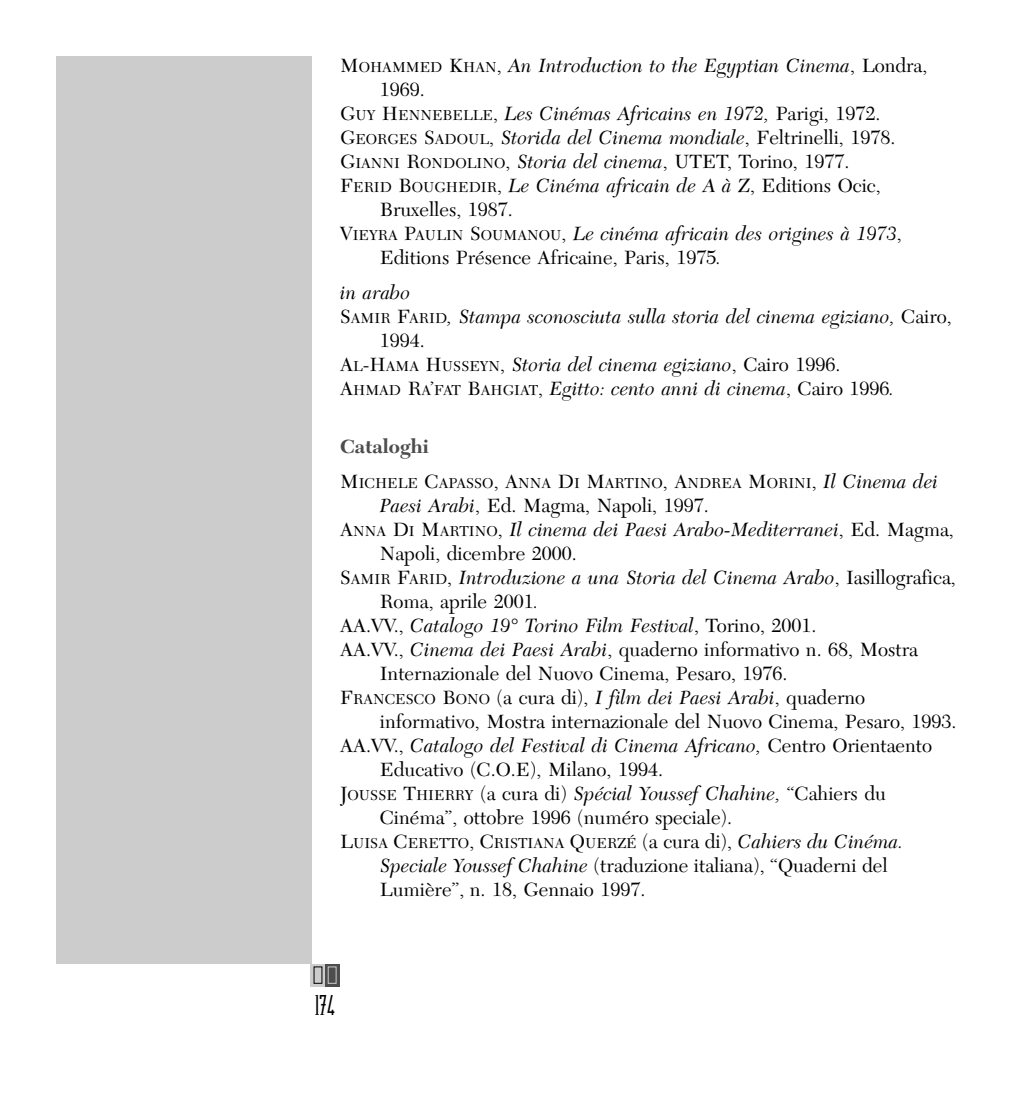
<style>
.page{position:relative;width:1020px;height:1104px;background:#fff}
.page>*{position:absolute;margin:0;border:0;box-sizing:border-box;transform-origin:0 0}
.t1{font:30px "Heliotype Plain";color:#000}
.t2{font:italic 20px "New Caledonia";color:#000}
.t3{font:20px/24px "New Caledonia";color:#000}
.t4{font:700 20px "New Caledonia";color:#4d4d4d}
.t5{font:15px "New Caledonia";color:#000}
.s1{font-style:normal}
.s2{font-style:normal;font-size:15px}
.s3{font-size:15px}
.s4{font-style:italic}
.s5{font-size:20px}
.s6{font-style:italic;font-size:20px}
</style>
<div class="page">
<div style="left:57px;top:57px;width:255px;height:907px;background:#ccc"></div>
<svg style="left:311px;top:964px;width:14px;height:22px"></svg>
<div style="left:314px;top:967px;width:8px;height:16px;background:#ccc"></div>
<svg style="left:325px;top:964px;width:14px;height:22px"></svg>
<div style="left:328px;top:967px;width:8px;height:17px;border:1px solid #ccc"></div>
<p class="t2" style="left:340px;top:57px;width:589px"><span class="s1">M</span><span class="s2">OHAMMED</span> <span class="s1">K</span><span class="s2">HAN</span><span class="s1">,</span> An Introduction to the Egyptian Cinema<span class="s1">, Londra,</span></p>
<p class="t3" style="left:380px;top:79px;width:46px">1969.</p>
<p class="t2" style="left:340px;top:105px;width:542px"><span class="s1">G</span><span class="s2">UY</span> <span class="s1">H</span><span class="s2">ENNEBELLE</span><span class="s1">,</span> Les Cinémas Africains en 1972, <span class="s1">Parigi, 1972.</span></p>
<p class="t2" style="left:340px;top:129px;width:557px"><span class="s1">G</span><span class="s2">EORGES</span> <span class="s1">S</span><span class="s2">ADOUL</span><span class="s1">,</span> Storida del Cinema mondiale<span class="s1">, Feltrinelli, 1978.</span></p>
<p class="t3" style="left:340px;top:151px;width:511px">G<span class="s3">IANNI</span> R<span class="s3">ONDOLINO</span>, <span class="s4">Storia del cinema</span>, UTET, Torino, 1977.</p>
<p class="t2" style="left:340px;top:177px;width:542px"><span class="s1">F</span><span class="s2">ERID</span> <span class="s1">B</span><span class="s2">OUGHEDIR</span><span class="s1">,</span> Le Cinéma africain de A à Z<span class="s1">, Editions Ocic,</span></p>
<p class="t3" style="left:380px;top:199px;width:135px">Bruxelles, 1987.</p>
<p class="t2" style="left:340px;top:225px;width:563px"><span class="s1">V</span><span class="s2">IEYRA</span> <span class="s1">P</span><span class="s2">AULIN</span> <span class="s1">S</span><span class="s2">OUMANOU</span><span class="s1">,</span> Le cinéma africain des origines à 1973<span class="s1">,</span></p>
<p class="t3" style="left:380px;top:247px;width:343px">Editions Présence Africaine, Paris, 1975<span class="s4">.</span></p>
<p class="t2" style="left:340px;top:284px;width:72px">in arabo</p>
<p class="t2" style="left:340px;top:308px;width:613px"><span class="s1">S</span><span class="s2">AMIR</span> <span class="s1">F</span><span class="s2">ARID</span>, Stampa sconosciuta sulla storia del cinema egiziano, <span class="s1">Cairo,</span></p>
<p class="t3" style="left:380px;top:330px;width:46px">1994.</p>
<p class="t2" style="left:340px;top:356px;width:502px"><span class="s1">A</span><span class="s2">L</span><span class="s1">-H</span><span class="s2">AMA</span> <span class="s1">H</span><span class="s2">USSEYN</span><span class="s1">,</span> Storia del cinema egiziano<span class="s1">, Cairo 1996.</span></p>
<p class="t2" style="left:340px;top:380px;width:556px"><span class="s1">A</span><span class="s2">HMAD</span> <span class="s1">R</span><span class="s2">A</span><span class="s1">’</span><span class="s2">FAT</span> <span class="s1">B</span><span class="s2">AHGIAT</span><span class="s1">,</span> Egitto: cento anni di cinema<span class="s1">, Cairo 1996</span>.</p>
<p class="t4" style="left:340px;top:438px;width:90px">Cataloghi</p>
<p class="t5" style="left:340px;top:477px;width:599px"><span class="s5">M</span>ICHELE <span class="s5">C</span>APASSO<span class="s5">, A</span>NNA <span class="s5">D</span>I <span class="s5">M</span>ARTINO<span class="s5">, A</span>NDREA <span class="s5">M</span>ORINI<span class="s5">,</span> <span class="s6">Il Cinema dei</span></p>
<p class="t3" style="left:380px;top:496px;width:330px"><span class="s4">Paesi Arabi</span>, Ed. Magma, Napoli, 1997.</p>
<p class="t2" style="left:340px;top:521px;width:615px"><span class="s1">A</span><span class="s2">NNA</span> <span class="s1">D</span><span class="s2">I</span> <span class="s1">M</span><span class="s2">ARTINO</span><span class="s1">,</span> Il cinema dei Paesi Arabo-Mediterranei<span class="s1">, Ed. Magma,</span></p>
<p class="t3" style="left:380px;top:544px;width:198px">Napoli, dicembre 2000.</p>
<p class="t2" style="left:340px;top:569px;width:617px"><span class="s1">S</span><span class="s2">AMIR</span> <span class="s1">F</span><span class="s2">ARID</span><span class="s1">,</span> Introduzione a una Storia del Cinema Arabo<span class="s1">, Iasillografica,</span></p>
<p class="t3" style="left:380px;top:592px;width:160px">Roma, aprile 2001<span class="s4">.</span></p>
<p class="t2" style="left:340px;top:617px;width:478px"><span class="s1">AA.VV.,</span> Catalogo 19° Torino Film Festival<span class="s1">, Torino, 2001.</span></p>
<p class="t3" style="left:340px;top:640px;width:580px">AA.VV., <span class="s4">Cinema dei Paesi Arabi</span>, quaderno informativo n. 68, Mostra</p>
<p class="t3" style="left:380px;top:664px;width:409px">Internazionale del Nuovo Cinema, Pesaro, 1976.</p>
<p class="t3" style="left:340px;top:688px;width:526px">F<span class="s3">RANCESCO</span> B<span class="s3">ONO</span> (a cura di), <span class="s4">I film dei Paesi Arabi</span>, quaderno</p>
<p class="t3" style="left:380px;top:712px;width:578px">informativo, Mostra internazionale del Nuovo Cinema, Pesaro, 1993.</p>
<p class="t2" style="left:340px;top:737px;width:594px"><span class="s1">AA.VV.,</span> Catalogo del Festival di Cinema Africano, <span class="s1">Centro Orientaento</span></p>
<p class="t3" style="left:380px;top:760px;width:285px">Educativo (C.O.E), Milano, 1994.</p>
<p class="t2" style="left:340px;top:785px;width:547px"><span class="s1">J</span><span class="s2">OUSSE</span> <span class="s1">T</span><span class="s2">HIERRY</span> <span class="s1">(a cura di)</span> Spécial Youssef Chahine, <span class="s1">“Cahiers du</span></p>
<p class="t3" style="left:380px;top:808px;width:354px">Cinéma”, ottobre 1996 (numéro speciale).</p>
<p class="t5" style="left:340px;top:837px;width:565px"><span class="s5">L</span>UISA <span class="s5">C</span>ERETTO<span class="s5">, C</span>RISTIANA <span class="s5">Q</span>UERZÉ <span class="s5">(a cura di),</span> <span class="s6">Cahiers du Cinéma.</span></p>
<p class="t3" style="left:380px;top:856px;width:509px"><span class="s4">Speciale Youssef Chahine</span> (traduzione italiana), “Quaderni del<br>Lumière”, n. 18, Gennaio 1997.</p>
<h1 class="t1" style="left:315px;top:993px;width:22px">174</h1>
</div>
